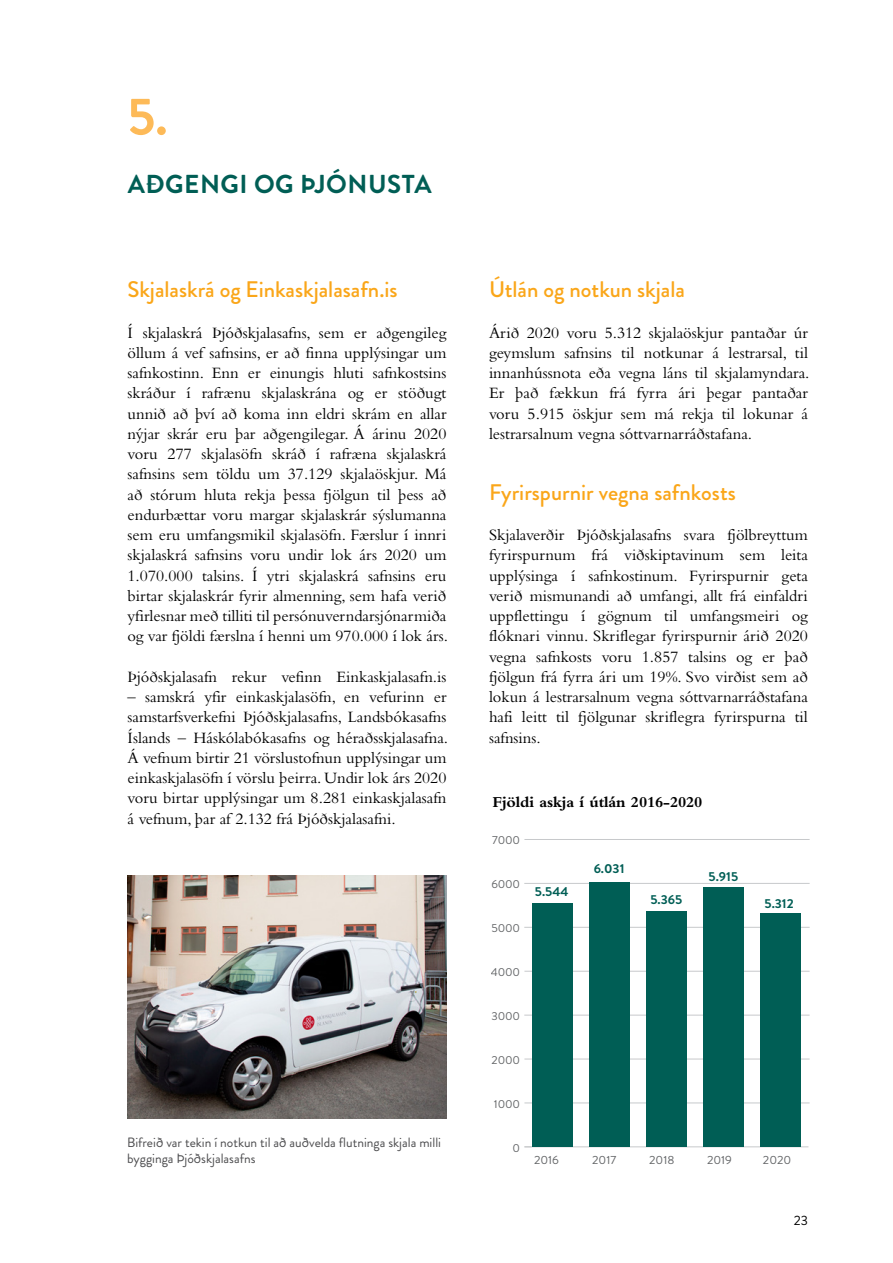
<style>
.page{position:relative;width:893px;height:1263px;background:#fff}
.page>*{position:absolute;margin:0;border:0;box-sizing:border-box;transform-origin:0 0}
.t1{font:700 52.5px "Brandon Grotesque";color:#fdba58}
.t2{font:700 25.95px "Brandon Grotesque";letter-spacing:.02em;color:#005e55}
.t3{font:500 22.5px "Brandon Grotesque";color:#faa619}
.t4{font:16.5px/20.2px "Bembo Std";color:#000;text-align:justify}
.t5{font:700 15.9px "Bembo Std";letter-spacing:-.01em;color:#000;scale:1.04 1}
.t6{font:13.5px/16.2px "Brandon Grotesque";color:#4c4c4e}
.t7{font:13.5px "Brandon Grotesque";color:#000}
.t8{font:700 12.9px "Brandon Grotesque";color:#005e55;scale:1.04 1}
.t9{font:11.85px "Brandon Grotesque";color:#626466;scale:1.04 1}
.t10{font:11.55px "Brandon Grotesque";letter-spacing:-.015em;color:#626466;scale:1.04 1}
</style>
<div class="page">
<img style="left:127px;top:876px;width:319px;height:243px">
<hr style="left:524px;top:1146px;width:284px;height:1px;background:#c6c8ca">
<hr style="left:524px;top:1102px;width:286px;height:1px;background:#c6c8ca">
<hr style="left:524px;top:1059px;width:286px;height:1px;background:#c6c8ca">
<hr style="left:524px;top:1015px;width:286px;height:1px;background:#c6c8ca">
<hr style="left:524px;top:971px;width:286px;height:1px;background:#c6c8ca">
<hr style="left:524px;top:927px;width:286px;height:1px;background:#c6c8ca">
<hr style="left:524px;top:883px;width:286px;height:1px;background:#c6c8ca">
<hr style="left:524px;top:839px;width:286px;height:1px;background:#c6c8ca">
<div style="left:532px;top:903px;width:41px;height:244px;background:#005e55"></div>
<div style="left:589px;top:882px;width:41px;height:265px;background:#005e55"></div>
<div style="left:646px;top:911px;width:41px;height:236px;background:#005e55"></div>
<div style="left:703px;top:887px;width:41px;height:260px;background:#005e55"></div>
<div style="left:760px;top:913px;width:40px;height:234px;background:#005e55"></div>
<h1 class="t1" style="left:128px;top:80px;width:42px">5.</h1>
<h2 class="t2" style="left:128px;top:166px;width:305px">AÐGENGI OG ÞJÓNUSTA</h2>
<h3 class="t3" style="left:128px;top:274px;width:272px">Skjalaskrá og Einkaskjalasafn.is</h3>
<p class="t4" style="left:128px;top:322px;width:322px">Í skjalaskrá Þjóðskjalasafns, sem er aðgengileg öllum á vef safnsins, er að finna upplýsingar um safnkostinn. Enn er einungis hluti safnkostsins skráður í rafrænu skjalaskrána og er stöðugt unnið að því að koma inn eldri skrám en allar nýjar skrár eru þar aðgengilegar. Á árinu 2020 voru 277 skjalasöfn skráð í rafræna skjalaskrá safnsins sem töldu um 37.129 skjalaöskjur. Má að stórum hluta rekja þessa fjölgun til þess að endurbættar voru margar skjalaskrár sýslumanna sem eru umfangsmikil skjalasöfn. Færslur í innri skjalaskrá safnsins voru undir lok árs 2020 um 1.070.000 talsins. Í ytri skjalaskrá safnsins eru birtar skjalaskrár fyrir almenning, sem hafa verið yfirlesnar með tilliti til persónuverndarsjónarmiða og var fjöldi færslna í henni um 970.000 í lok árs.</p>
<p class="t4" style="left:128px;top:666px;width:320px">Þjóðskjalasafn rekur vefinn Einkaskjalasafn.is</p>
<p class="t4" style="left:128px;top:686px;width:322px">– samskrá yfir einkaskjalasöfn, en vefurinn er samstarfsverkefni Þjóðskjalasafns, Landsbókasafns Íslands – Háskólabókasafns og héraðsskjalasafna.<br>Á vefnum birtir 21 vörslustofnun upplýsingar um einkaskjalasöfn í vörslu þeirra. Undir lok árs 2020 voru birtar upplýsingar um 8.281 einkaskjalasafn á vefnum, þar af 2.132 frá Þjóðskjalasafni.</p>
<p class="t6" style="left:127px;top:1135px;width:315px">Bifreið var tekin í notkun til að auðvelda flutninga skjala milli bygginga Þjóðskjalasafns</p>
<h3 class="t3" style="left:489px;top:274px;width:197px">Útlán og notkun skjala</h3>
<p class="t4" style="left:489px;top:322px;width:322px">Árið 2020 voru 5.312 skjalaöskjur pantaðar úr geymslum safnsins til notkunar á lestrarsal, til innanhússnota eða vegna láns til skjalamyndara.<br>Er það fækkun frá fyrra ári þegar pantaðar voru 5.915 öskjur sem má rekja til lokunar á lestrarsalnum vegna sóttvarnarráðstafana.</p>
<h3 class="t3" style="left:489px;top:476px;width:248px">Fyrirspurnir vegna safnkosts</h3>
<p class="t4" style="left:489px;top:524px;width:320px">Skjalaverðir Þjóðskjalasafns svara fjölbreyttum fyrirspurnum frá viðskiptavinum sem leita upplýsinga í safnkostinum. Fyrirspurnir geta verið mismunandi að umfangi, allt frá einfaldri uppflettingu í gögnum til umfangsmeiri og flóknari vinnu. Skriflegar fyrirspurnir árið 2020 vegna safnkosts voru 1.857 talsins og er það fjölgun frá fyrra ári um 19%. Svo virðist sem að lokun á lestrarsalnum vegna sóttvarnarráðstafana hafi leitt til fjölgunar skriflegra fyrirspurna til safnsins.</p>
<p class="t5" style="left:492px;top:793px;width:203px">Fjöldi askja í útlán 2016-2020</p>
<p class="t10" style="left:492px;top:832px;width:28px">7000</p>
<p class="t10" style="left:491px;top:876px;width:29px">6000</p>
<p class="t10" style="left:491px;top:920px;width:29px">5000</p>
<p class="t10" style="left:491px;top:964px;width:30px">4000</p>
<p class="t10" style="left:491px;top:1008px;width:29px">3000</p>
<p class="t10" style="left:492px;top:1052px;width:29px">2000</p>
<p class="t10" style="left:494px;top:1096px;width:27px">1000</p>
<p class="t10" style="left:512px;top:1140px;width:9px">0</p>
<p class="t8" style="left:535px;top:882px;width:34px">5.544</p>
<p class="t8" style="left:594px;top:859px;width:31px">6.031</p>
<p class="t8" style="left:650px;top:890px;width:32px">5.365</p>
<p class="t8" style="left:709px;top:868px;width:30px">5.915</p>
<p class="t8" style="left:764px;top:894px;width:30px">5.312</p>
<p class="t9" style="left:534px;top:1152px;width:25px">2016</p>
<p class="t9" style="left:592px;top:1152px;width:25px">2017</p>
<p class="t9" style="left:649px;top:1152px;width:26px">2018</p>
<p class="t9" style="left:707px;top:1152px;width:25px">2019</p>
<p class="t9" style="left:763px;top:1152px;width:29px">2020</p>
<p class="t7" style="left:794px;top:1211px;width:16px">23</p>
</div>
